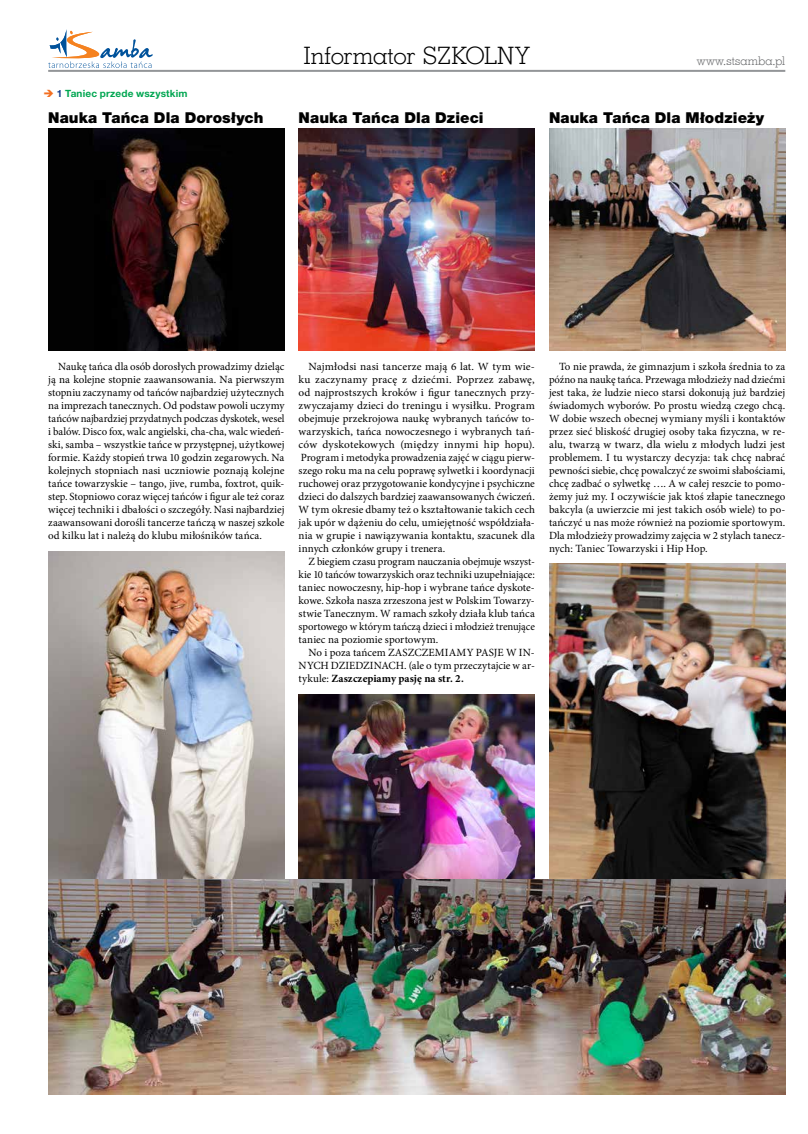
<style>
.page{position:relative;width:808px;height:1134px;background:#fff}
.page>*{position:absolute;margin:0;border:0;box-sizing:border-box;transform-origin:0 0}
.t1{font:24px "Geo Slab 703 Lt EU";letter-spacing:-.02em;color:#000}
.t2{font:900 15px "Helvetica Neue LT Pro";letter-spacing:.005em;color:#000}
.t3{font:12px "Geo Slab 703 Lt EU";letter-spacing:.005em;color:#636466}
.t4{font:11px/13px "Minion Pro";color:#000;text-align:justify}
.t5{font:700 10px "Helvetica Neue LT Pro";letter-spacing:.015em;color:#00a651}
.s1{color:#f36f21}
.s2{color:#133c8b}
.s3{font-weight:700}
</style>
<div class="page">
<hr style="left:48px;top:70px;width:737px;height:2px;background:#939598">
<svg style="left:48px;top:29px;width:105px;height:39px"></svg>
<img style="left:299px;top:695px;width:236px;height:184px">
<img style="left:48px;top:552px;width:236px;height:327px">
<img style="left:549px;top:129px;width:236px;height:221px">
<img style="left:549px;top:563px;width:236px;height:316px">
<img style="left:48px;top:879px;width:737px;height:215px">
<img style="left:48px;top:129px;width:236px;height:221px">
<img style="left:299px;top:129px;width:236px;height:221px">
<p class="t5" style="left:43px;top:87px;width:146px"><span class="s1">➔</span> <span class="s2">1</span> Taniec przede wszystkim</p>
<h2 class="t2" style="left:48px;top:109px;width:217px">Nauka Tańca Dla Dorosłych</h2>
<h1 class="t1" style="left:304px;top:41px;width:227px">Informator SZKOLNY</h1>
<p class="t3" style="left:697px;top:54px;width:90px">www.stsamba.pl</p>
<h2 class="t2" style="left:299px;top:109px;width:186px">Nauka Tańca Dla Dzieci</h2>
<h2 class="t2" style="left:549px;top:109px;width:217px">Nauka Tańca Dla Młodzieży</h2>
<p class="t4" style="left:48px;top:360px;width:238px;text-indent:10px">Naukę tańca dla osób dorosłych prowadzimy dzieląc ją na kolejne stopnie zaawansowania. Na pierwszym stopniu zaczynamy od tańców najbardziej użytecznych na imprezach tanecznych. Od podstaw powoli uczymy tańców najbardziej przydatnych podczas dyskotek, wesel i balów. Disco fox, walc angielski, cha-cha, walc wiedeń&shy;ski, samba – wszystkie tańce w przystępnej, użytkowej formie. Każdy stopień trwa 10 godzin zegarowych. Na kolejnych stopniach nasi uczniowie poznają kolejne tańce towarzyskie – tango, jive, rumba, foxtrot, quik&shy;step. Stopniowo coraz więcej tańców i figur ale też coraz więcej techniki i dbałości o szczegóły. Nasi najbardziej zaawansowani dorośli tancerze tańczą w naszej szkole od kilku lat i należą do klubu miłośników tańca.</p>
<p class="t4" style="left:299px;top:360px;width:238px;text-indent:10px">Najmłodsi nasi tancerze mają 6 lat. W tym wie&shy;ku zaczynamy pracę z dziećmi. Poprzez zabawę, od najprostszych kroków i figur tanecznych przy&shy;zwyczajamy dzieci do treningu i wysiłku. Program obejmuje przekrojowa naukę wybranych tańców to&shy;warzyskich, tańca nowoczesnego i wybranych tań&shy;ców dyskotekowych (między innymi hip hopu).<br>Program i metodyka prowadzenia zajęć w ciągu pierw&shy;szego roku ma na celu poprawę sylwetki i koordynacji ruchowej oraz przygotowanie kondycyjne i psychiczne dzieci do dalszych bardziej zaawansowanych ćwiczeń.<br>W tym okresie dbamy też o kształtowanie takich cech jak upór w dążeniu do celu, umiejętność współdziała&shy;nia w grupie i nawiązywania kontaktu, szacunek dla innych członków grupy i trenera.</p>
<p class="t4" style="left:299px;top:555px;width:238px;text-indent:10px">Z biegiem czasu program nauczania obejmuje wszyst&shy;kie 10 tańców towarzyskich oraz techniki uzupełniające: taniec nowoczesny, hip-hop i wybrane tańce dyskote&shy;kowe. Szkoła nasza zrzeszona jest w Polskim Towarzy&shy;stwie Tanecznym. W ramach szkoły działa klub tańca sportowego w którym tańczą dzieci i młodzież trenujące taniec na poziomie sportowym.</p>
<p class="t4" style="left:299px;top:646px;width:238px;text-indent:10px">No i poza tańcem ZASZCZEMIAMY PASJE W IN-NYCH DZIEDZINACH. (ale o tym przeczytajcie w ar&shy;tykule: <span class="s3">Zaszczepiamy pasję na str. 2.</span></p>
<p class="t4" style="left:549px;top:360px;width:238px;text-indent:10px">To nie prawda, że gimnazjum i szkoła średnia to za późno na naukę tańca. Przewaga młodzieży nad dziećmi jest taka, że ludzie nieco starsi dokonują już bardziej świadomych wyborów. Po prostu wiedzą czego chcą.<br>W dobie wszech obecnej wymiany myśli i kontaktów przez sieć bliskość drugiej osoby taka fizyczna, w re&shy;alu, twarzą w twarz, dla wielu z młodych ludzi jest problemem. I tu wystarczy decyzja: tak chcę nabrać pewności siebie, chcę powalczyć ze swoimi słabościami, chcę zadbać o sylwetkę …. A w całej reszcie to pomo&shy;żemy już my. I oczywiście jak ktoś złapie tanecznego bakcyla (a uwierzcie mi jest takich osób wiele) to po&shy;tańczyć u nas może również na poziomie sportowym.<br>Dla młodzieży prowadzimy zajęcia w 2 stylach tanecz&shy;nych: Taniec Towarzyski i Hip Hop.</p>
</div>
